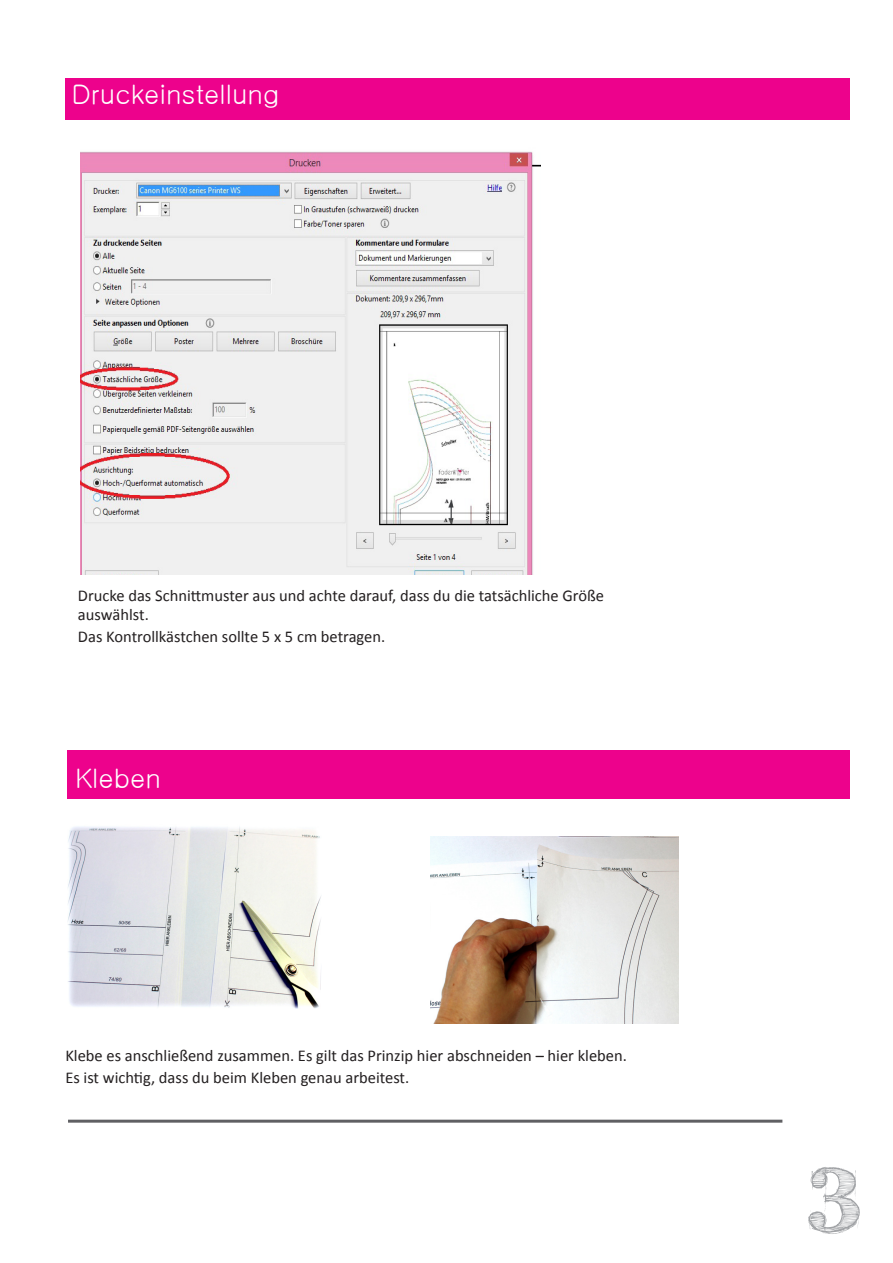
<style>
.page{position:relative;width:893px;height:1263px;background:#fff}
.page>*{position:absolute;margin:0;border:0;box-sizing:border-box;transform-origin:0 0}
.t1{font:700 90px "FFF Tusj";color:#a1a3a6}
.t2{font:27px "Gulim";color:#fff}
.t3{font:16.5px/19.8px "Calibri";color:#231f20}
</style>
<div class="page">
<hr style="left:68px;top:1120px;width:714px;height:3px;background:#606063">
<img style="left:68px;top:826px;width:253px;height:182px">
<img style="left:81px;top:151px;width:459px;height:423px">
<img style="left:430px;top:836px;width:248px;height:188px">
<div style="left:65px;top:78px;width:785px;height:42px;background:#ed028c"></div>
<div style="left:67px;top:750px;width:783px;height:49px;background:#ed028c"></div>
<h2 class="t2" style="left:71px;top:81px;width:210px">Druckeinstellung</h2>
<p class="t3" style="left:78px;top:585px;width:528px">Drucke das Schnittmuster aus und achte darauf, dass du die tatsächliche Größe auswählst.</p>
<p class="t3" style="left:78px;top:626px;width:309px">Das Kontrollkästchen sollte 5 x 5 cm betragen.</p>
<h2 class="t2" style="left:75px;top:765px;width:87px">Kleben</h2>
<p class="t3" style="left:65px;top:1044px;width:563px;line-height:21.6px">Klebe es anschließend zusammen. Es gilt das Prinzip hier abschneiden – hier kleben.<br>Es ist wichtig, dass du beim Kleben genau arbeitest.</p>
<h1 class="t1" style="left:808px;top:1131px;width:58px">3</h1>
</div>
